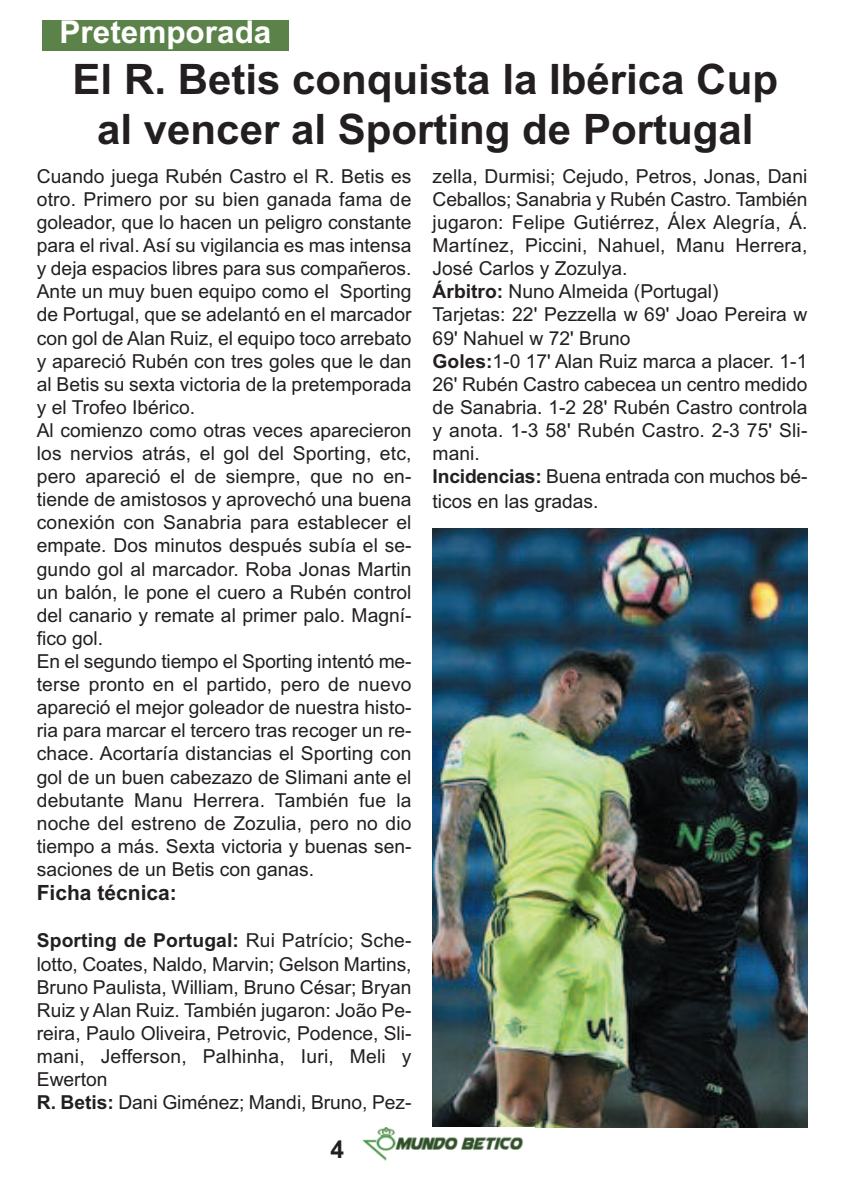
<style>
.page{position:relative;width:844px;height:1191px;background:#fff}
.page>*{position:absolute;margin:0;border:0;box-sizing:border-box;transform-origin:0 0}
.t1{font:700 42px/50.4px "Arial";color:#231f20;text-align:center}
.t2{font:700 31.5px "Arial";color:#fff}
.t3{font:700 24.5px "Arial";color:#231f20}
.t4{font:700 21px "Arial";color:#231f20}
.t5{font:19.25px/23.1px "Arial";color:#231f20}
.s1{font-weight:700}
</style>
<div class="page">
<img style="left:432px;top:528px;width:375px;height:600px">
<img style="left:362px;top:1128px;width:161px;height:33px">
<div style="left:42px;top:20px;width:247px;height:31px;background:#5a8249"></div>
<h2 class="t2" style="left:59px;top:14px;width:213px">Pretemporada</h2>
<h1 class="t1" style="left:73px;top:54px;width:706px">El R. Betis conquista la Ibérica Cup al vencer al Sporting de Portugal</h1>
<p class="t5" style="left:37px;top:164px;width:376px">Cuando juega Rubén Castro el R. Betis es otro. Primero por su bien ganada fama de goleador, que lo hacen un peligro constante para el rival. Así su vigilancia es mas intensa y deja espacios libres para sus compañeros.<br>Ante un muy buen equipo como el Sporting de Portugal, que se adelantó en el marcador con gol de Alan Ruiz, el equipo toco arrebato y apareció Rubén con tres goles que le dan al Betis su sexta victoria de la pretemporada y el Trofeo Ibérico.<br>Al comienzo como otras veces aparecieron los nervios atrás, el gol del Sporting, etc, pero apareció el de siempre, que no en&shy;tiende de amistosos y aprovechó una buena conexión con Sanabria para establecer el empate. Dos minutos después subía el se&shy;gundo gol al marcador. Roba Jonas Martin un balón, le pone el cuero a Rubén control del canario y remate al primer palo. Magní&shy;fico gol.<br>En el segundo tiempo el Sporting intentó me&shy;terse pronto en el partido, pero de nuevo apareció el mejor goleador de nuestra histo&shy;ria para marcar el tercero tras recoger un re&shy;chace. Acortaría distancias el Sporting con gol de un buen cabezazo de Slimani ante el debutante Manu Herrera. También fue la noche del estreno de Zozulia, pero no dio tiempo a más. Sexta victoria y buenas sen&shy;saciones de un Betis con ganas.</p>
<p class="t4" style="left:37px;top:881px;width:142px">Ficha técnica:</p>
<p class="t5" style="left:37px;top:929px;width:376px"><span class="s1">Sporting de Portugal:</span> Rui Patrício; Sche&shy;lotto, Coates, Naldo, Marvin; Gelson Martins, Bruno Paulista, William, Bruno César; Bryan Ruiz y Alan Ruiz. También jugaron: João Pe&shy;reira, Paulo Oliveira, Petrovic, Podence, Sli&shy;mani, Jefferson, Palhinha, Iuri, Meli y Ewerton<br><span class="s1">R. Betis:</span> Dani Giménez; Mandi, Bruno, Pez-</p>
<p class="t3" style="left:330px;top:1134px;width:15px">4</p>
<p class="t5" style="left:432px;top:164px;width:376px">zella, Durmisi; Cejudo, Petros, Jonas, Dani Ceballos; Sanabria y Rubén Castro. También jugaron: Felipe Gutiérrez, Álex Alegría, Á.<br>Martínez, Piccini, Nahuel, Manu Herrera, José Carlos y Zozulya.<br><span class="s1">Árbitro:</span> Nuno Almeida (Portugal)<br>Tarjetas: 22' Pezzella w 69' Joao Pereira w 69' Nahuel w 72' Bruno<br><span class="s1">Goles:</span>1-0 17' Alan Ruiz marca a placer. 1-1<br>26' Rubén Castro cabecea un centro medido de Sanabria. 1-2 28' Rubén Castro controla y anota. 1-3 58' Rubén Castro. 2-3 75' Sli&shy;mani.<br><span class="s1">Incidencias:</span> Buena entrada con muchos bé&shy;ticos en las gradas.</p>
</div>
